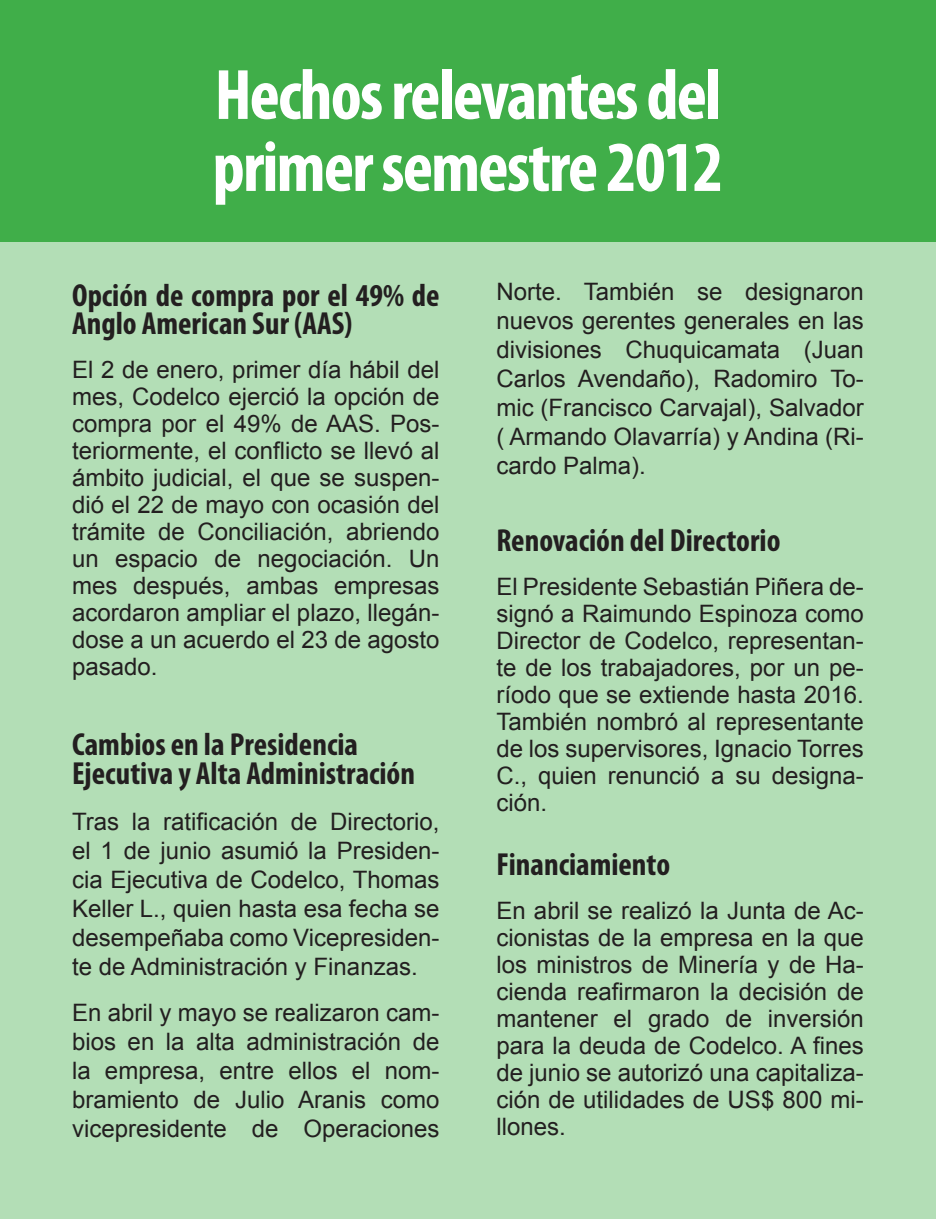
<style>
.page{position:relative;width:936px;height:1219px;background:#fff}
.page>*{position:absolute;margin:0;border:0;box-sizing:border-box;transform-origin:0 0}
.t1{font:700 condensed 72px "Myriad Pro";letter-spacing:-.025em;color:#fff}
.t2{font:700 condensed 32px/28px "Myriad Pro";color:#231f20}
.t3{font:24px/27px "Arial";color:#231f20;text-align:justify}
</style>
<div class="page">
<div style="left:0;top:0;width:935px;height:1219px;background:#b3deb6"></div>
<div style="left:0;top:0;width:935px;height:242px;background:#40ae49"></div>
<p class="t1" style="left:215px;top:50px;width:508px">Hechos relevantes del</p>
<p class="t1" style="left:212px;top:122px;width:512px">primer semestre 2012</p>
<p class="t2" style="left:72px;top:281px;width:369px">Opción de compra por el 49% de<br>Anglo American Sur (AAS)</p>
<p class="t3" style="left:72px;top:357px;width:369px">El 2 de enero, primer día hábil del mes, Codelco ejerció la opción de compra por el 49% de AAS. Pos&shy;teriormente, el conflicto se llevó al ámbito judicial, el que se suspen&shy;dió el 22 de mayo con ocasión del trámite de Conciliación, abriendo un espacio de negociación. Un mes después, ambas empresas acordaron ampliar el plazo, llegán&shy;dose a un acuerdo el 23 de agosto pasado.</p>
<p class="t2" style="left:72px;top:729px;width:344px;line-height:29px">Cambios en la Presidencia<br>Ejecutiva y Alta Administración</p>
<p class="t3" style="left:72px;top:807px;width:369px;line-height:29px">Tras la ratificación de Directorio, el 1 de junio asumió la Presiden&shy;cia Ejecutiva de Codelco, Thomas Keller L., quien hasta esa fecha se desempeñaba como Vicepresiden&shy;te de Administración y Finanzas.</p>
<p class="t3" style="left:72px;top:998px;width:369px;line-height:29px">En abril y mayo se realizaron cam&shy;bios en la alta administración de la empresa, entre ellos el nom&shy;bramiento de Julio Aranis como vicepresidente de Operaciones</p>
<p class="t3" style="left:496px;top:277px;width:369px;line-height:29px">Norte. También se designaron nuevos gerentes generales en las divisiones Chuquicamata (Juan Carlos Avendaño), Radomiro To&shy;mic (Francisco Carvajal), Salvador ( Armando Olavarría) y Andina (Ri&shy;cardo Palma).</p>
<p class="t2" style="left:496px;top:526px;width:285px">Renovación del Directorio</p>
<p class="t3" style="left:496px;top:573px;width:369px">El Presidente Sebastián Piñera de&shy;signó a Raimundo Espinoza como Director de Codelco, representan&shy;te de los trabajadores, por un pe&shy;ríodo que se extiende hasta 2016.<br>También nombró al representante de los supervisores, Ignacio Torres C., quien renunció a su designa&shy;ción.</p>
<p class="t2" style="left:496px;top:850px;width:175px">Financiamiento</p>
<p class="t3" style="left:496px;top:898px;width:369px">En abril se realizó la Junta de Ac&shy;cionistas de la empresa en la que los ministros de Minería y de Ha&shy;cienda reafirmaron la decisión de mantener el grado de inversión para la deuda de Codelco. A fines de junio se autorizó una capitaliza&shy;ción de utilidades de US$ 800 mi&shy;llones.</p>
</div>
